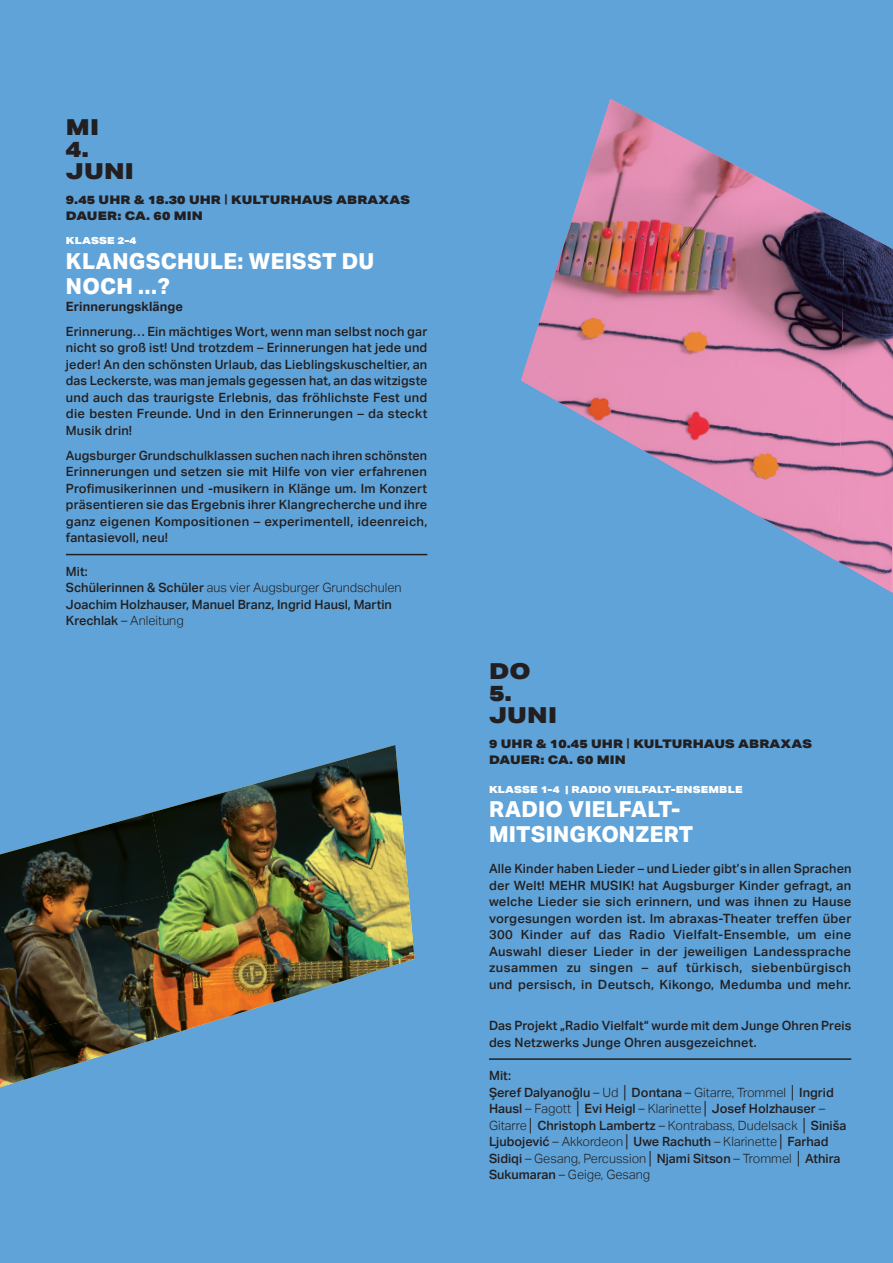
<style>
.page{position:relative;width:893px;height:1263px;background:#60a3d8}
.page>*{position:absolute;margin:0;border:0;box-sizing:border-box;transform-origin:0 0}
.t1{font:800 22.05px/24.8px "Aktiv Grotesk";letter-spacing:.01em;color:#fff}
.t2{font:900 22.05px/22px "Aktiv Grotesk Ex";letter-spacing:.01em;color:#231f20}
.t3{font:500 12.75px/16.5px "Aktiv Grotesk";letter-spacing:.01em;color:#231f20;text-align:justify}
.t4{font:700 12.75px "Aktiv Grotesk";letter-spacing:.01em;color:#231f20}
.t5{font:900 11.85px/16.5px "Aktiv Grotesk Ex";letter-spacing:.01em;color:#231f20}
.t6{font:900 9.75px "Aktiv Grotesk Ex";letter-spacing:.01em;color:#fff}
.s1{font-family:"Aktiv Grotesk";font-weight:700}
.s2{font-weight:300}
</style>
<div class="page">
<hr style="left:489px;top:1058px;width:362px;height:2px;background:#231f20">
<hr style="left:66px;top:554px;width:361px;height:1px;background:#231f20">
<img style="left:579px;top:99px;width:159px;height:97px">
<img style="left:735px;top:167px;width:109px;height:178px">
<img style="left:838px;top:223px;width:55px;height:369px">
<img style="left:549px;top:196px;width:189px;height:100px">
<img style="left:521px;top:293px;width:215px;height:99px">
<img style="left:732px;top:345px;width:110px;height:197px">
<img style="left:627px;top:392px;width:107px;height:100px">
<img style="left:538px;top:390px;width:89px;height:51px">
<img style="left:715px;top:491px;width:18px;height:10px">
<img style="left:803px;top:541px;width:36px;height:21px">
<img style="left:0;top:812px;width:152px;height:83px">
<img style="left:152px;top:758px;width:195px;height:137px">
<img style="left:347px;top:745px;width:67px;height:222px">
<img style="left:0;top:895px;width:168px;height:64px">
<img style="left:168px;top:857px;width:218px;height:102px">
<img style="left:0;top:959px;width:388px;height:128px">
<h1 class="t2" style="left:66px;top:115px;width:70px">MI<br>4.<br>JUNI</h1>
<p class="t5" style="left:66px;top:191px;width:346px">9.45 UHR &amp; 18.30 UHR <span class="s1">|</span> KULTURHAUS ABRAXAS<br>DAUER: CA. 60 MIN</p>
<p class="t6" style="left:66px;top:235px;width:72px">KLASSE 2-4</p>
<h1 class="t1" style="left:66px;top:249px;width:310px">KLANGSCHULE: WEISST DU<br>NOCH …?</h1>
<p class="t4" style="left:66px;top:299px;width:119px">Erinnerungsklänge</p>
<p class="t3" style="left:66px;top:323px;width:363px">Erinnerung… Ein mächtiges Wort, wenn man selbst noch gar nicht so groß ist! Und trotzdem – Erinnerungen hat jede und jeder! An den schönsten Urlaub, das Lieblingskuscheltier, an das Leckerste, was man jemals gegessen hat, an das witzigste und auch das traurigste Erlebnis, das fröhlichste Fest und die besten Freunde. Und in den Erinnerungen – da steckt Musik drin!</p>
<p class="t3" style="left:66px;top:447px;width:363px">Augsburger Grundschulklassen suchen nach ihren schönsten Erinnerungen und setzen sie mit Hilfe von vier erfahrenen Profimusikerinnen und -musikern in Klänge um. Im Konzert präsentieren sie das Ergebnis ihrer Klangrecherche und ihre ganz eigenen Kompositionen – experimentell, ideenreich, fantasievoll, neu!</p>
<p class="t3" style="left:66px;top:563px;width:337px;text-align:left">Mit:<br>Schülerinnen &amp; Schüler <span class="s2">aus vier Augsburger Grundschulen </span>Joachim Holzhauser, Manuel Branz, Ingrid Hausl, Martin Krechlak <span class="s2">– Anleitung</span></p>
<h1 class="t2" style="left:489px;top:659px;width:70px">DO<br>5.<br>JUNI</h1>
<p class="t5" style="left:489px;top:735px;width:324px">9 UHR &amp; 10.45 UHR <span class="s1">|</span> KULTURHAUS ABRAXAS<br>DAUER: CA. 60 MIN</p>
<p class="t6" style="left:489px;top:783px;width:255px">KLASSE 1-4 | RADIO VIELFALT-ENSEMBLE</p>
<h1 class="t1" style="left:489px;top:797px;width:206px">RADIO VIELFALT-<br>MITSINGKONZERT</h1>
<p class="t3" style="left:489px;top:860px;width:364px">Alle Kinder haben Lieder – und Lieder gibt’s in allen Sprachen der Welt! MEHR MUSIK! hat Augsburger Kinder gefragt, an welche Lieder sie sich erinnern, und was ihnen zu Hause vorgesungen worden ist. Im abraxas-Theater treffen über 300 Kinder auf das Radio Vielfalt-Ensemble, um eine Auswahl dieser Lieder in der jeweiligen Landessprache zusammen zu singen – auf türkisch, siebenbürgisch und persisch, in Deutsch, Kikongo, Medumba und mehr.</p>
<p class="t3" style="left:489px;top:1017px;width:364px">Das Projekt „Radio Vielfalt“ wurde mit dem Junge Ohren Preis des Netzwerks Junge Ohren ausgezeichnet.</p>
<p class="t3" style="left:489px;top:1067px;width:359px;text-align:left">Mit:<br>Şeref Dalyanoğlu <span class="s2">– Ud │</span> Dontana <span class="s2">– Gitarre, Trommel │</span> Ingrid Hausl <span class="s2">– Fagott │</span> Evi Heigl <span class="s2">– Klarinette│</span> Josef Holzhauser <span class="s2">– Gitarre│</span> Christoph Lambertz <span class="s2">– Kontrabass, Dudelsack │</span> Siniša Ljubojević <span class="s2">– Akkordeon│</span> Uwe Rachuth <span class="s2">– Klarinette│</span> Farhad Sidiqi <span class="s2">– Gesang, Percussion│</span> Njami Sitson <span class="s2">– Trommel │</span> Athira Sukumaran <span class="s2">– Geige, Gesang</span></p>
</div>
